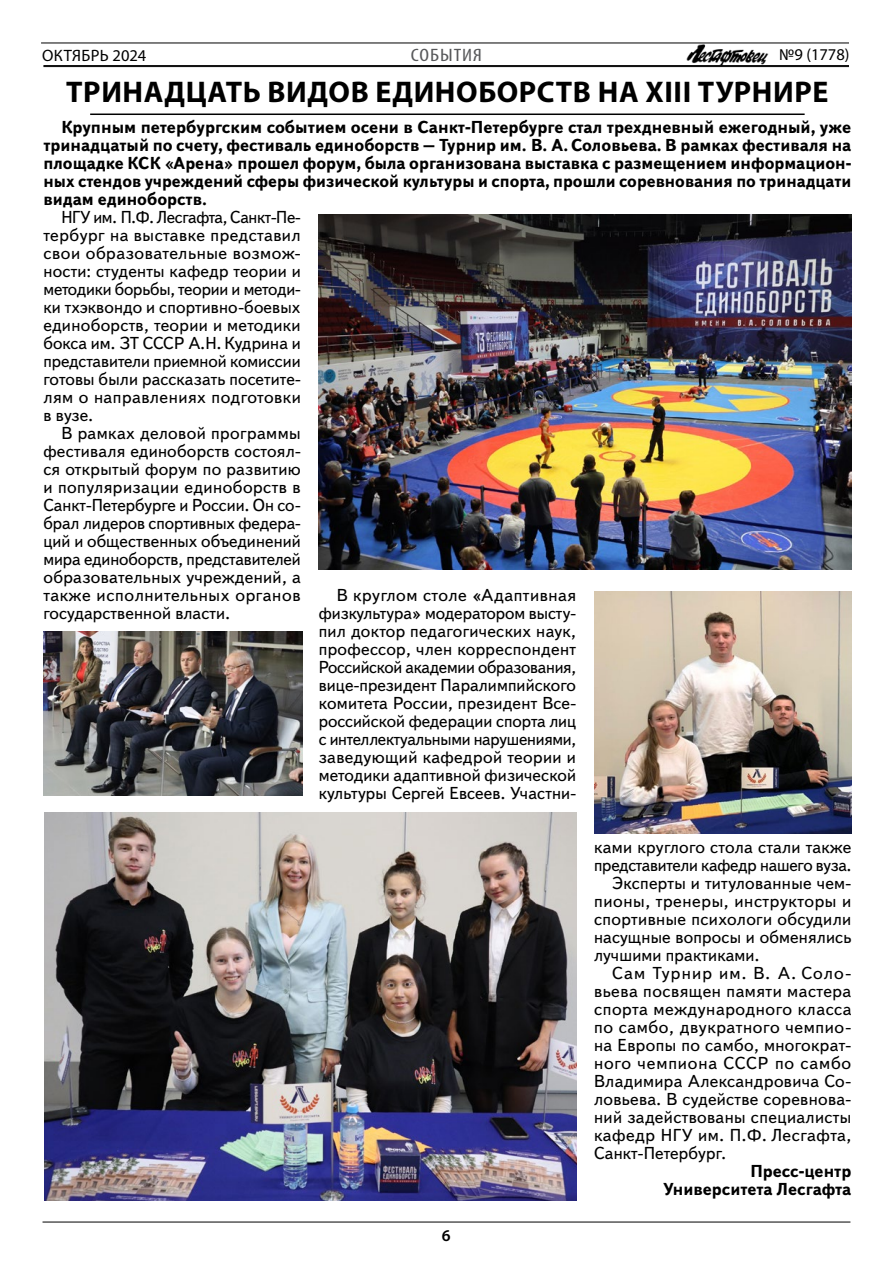
<style>
.page{position:relative;width:893px;height:1263px;background:#fff}
.page>*{position:absolute;margin:0;border:0;box-sizing:border-box;transform-origin:0 0}
.t1{font:700 30px "Myriad Pro";letter-spacing:.02em;color:#000}
.t2{font:condensed 18px "Myriad Pro";letter-spacing:.045em;color:#58595b;scale:1.2 1}
.t3{font:17.25px/18px "Text";letter-spacing:.02em;color:#000;text-align:justify}
.t4{font:700 17.25px/18px "Text";color:#000;text-align:justify}
.t5{font:17.25px "Text";letter-spacing:-.01em;color:#000}
.t6{font:17.25px "Text";letter-spacing:.045em;color:#000}
.t7{font:17.25px "Text";letter-spacing:.065em;color:#000}
.t8{font:16.5px "Myriad Pro";letter-spacing:.01em;color:#000}
.t9{font:600 16.5px "Myriad Pro";color:#000}
</style>
<div class="page">
<img style="left:687px;top:44px;width:81px;height:21px">
<hr style="left:43px;top:65px;width:806px;height:1px;background:#000">
<hr style="left:43px;top:66px;width:806px;height:1px;background:#000">
<hr style="left:41px;top:43px;width:808px;height:1px;background:#000">
<hr style="left:43px;top:1222px;width:807px;height:1px;background:#000">
<hr style="left:90px;top:114px;width:715px;height:1px;background:#000">
<img style="left:319px;top:215px;width:532px;height:355px">
<img style="left:43px;top:632px;width:259px;height:163px">
<img style="left:44px;top:812px;width:533px;height:389px">
<img style="left:594px;top:591px;width:257px;height:243px">
<p class="t8" style="left:42px;top:45px;width:106px">ОКТЯБРЬ 2024</p>
<p class="t8" style="left:779px;top:44px;width:72px">№9 (1778)</p>
<p class="t2" style="left:411px;top:44px;width:61px">СОБЫТИЯ</p>
<h1 class="t1" style="left:66px;top:72px;width:764px">ТРИНАДЦАТЬ ВИДОВ ЕДИНОБОРСТВ НА XIII ТУРНИРЕ</h1>
<p class="t4" style="left:43px;top:119px;width:809px;text-indent:18px">Крупным петербургским событием осени в Санкт-Петербурге стал трехдневный ежегодный, уже тринадцатый по счету, фестиваль единоборств – Турнир им. В. А. Соловьева. В рамках фестиваля на площадке КСК «Арена» прошел форум, была организована выставка с размещением информацион&shy;ных стендов учреждений сферы физической культуры и спорта, прошли соревнования по тринадцати видам единоборств.</p>
<p class="t3" style="left:43px;top:209px;width:259px;text-indent:18px">НГУ им. П.Ф.Лесгафта, Санкт-Пе&shy;тербург на выставке представил свои образовательные возмож&shy;ности: студенты кафедр теории и методики борьбы, теории и методи&shy;ки тхэквондо и спортивно-боевых единоборств, теории и методики бокса им. ЗТ СССР А.Н. Кудрина и представители приемной комиссии готовы были рассказать посетите&shy;лям о направлениях подготовки в вузе.</p>
<p class="t3" style="left:43px;top:425px;width:259px;text-indent:18px">В рамках деловой программы фестиваля единоборств состоял&shy;ся открытый форум по развитию и популяризации единоборств в Санкт-Петербурге и России. Он со&shy;брал лидеров спортивных федера&shy;ций и общественных объединений мира единоборств, представителей образовательных учреждений, а также исполнительных органов государственной власти.</p>
<p class="t3" style="left:319px;top:587px;width:259px;text-indent:18px">В круглом столе «Адаптивная физкультура» модератором высту&shy;пил доктор педагогических наук, профессор, член корреспондент Российской академии образования, вице-президент Паралимпийского комитета России, президент Все&shy;российской федерации спорта лиц с интеллектуальными нарушениями, заведующий кафедрой теории и методики адаптивной физической культуры Сергей Евсеев. Участни-</p>
<p class="t9" style="left:442px;top:1225px;width:10px">6</p>
<p class="t3" style="left:594px;top:839px;width:259px">ками круглого стола стали также</p>
<p class="t5" style="left:594px;top:855px;width:259px">представители кафедр нашего вуза.</p>
<p class="t3" style="left:612px;top:875px;width:241px">Эксперты и титулованные чем-</p>
<p class="t3" style="left:594px;top:893px;width:259px">пионы, тренеры, инструкторы и</p>
<p class="t3" style="left:594px;top:911px;width:259px">спортивные психологи обсудили</p>
<p class="t3" style="left:594px;top:929px;width:259px">насущные вопросы и обменялись</p>
<p class="t3" style="left:594px;top:947px;width:167px">лучшими практиками.</p>
<p class="t7" style="left:612px;top:963px;width:241px">Сам Турнир им. В. А. Соло-</p>
<p class="t3" style="left:594px;top:983px;width:259px">вьева посвящен памяти мастера</p>
<p class="t3" style="left:594px;top:1001px;width:259px">спорта международного класса</p>
<p class="t3" style="left:594px;top:1019px;width:259px">по самбо, двукратного чемпио-</p>
<p class="t3" style="left:594px;top:1037px;width:259px">на Европы по самбо, многократ-</p>
<p class="t6" style="left:594px;top:1053px;width:259px">ного чемпиона СССР по самбо</p>
<p class="t3" style="left:594px;top:1073px;width:259px">Владимира Александровича Со-</p>
<p class="t3" style="left:594px;top:1091px;width:259px">ловьева. В судействе соревнова-</p>
<p class="t3" style="left:594px;top:1109px;width:259px">ний задействованы специалисты</p>
<p class="t3" style="left:594px;top:1127px;width:259px">кафедр НГУ им. П.Ф. Лесгафта,</p>
<p class="t3" style="left:594px;top:1145px;width:134px">Санкт-Петербург.</p>
<p class="t4" style="left:663px;top:1163px;width:190px;text-align:right">Пресс-центр<br>Университета Лесгафта</p>
</div>
